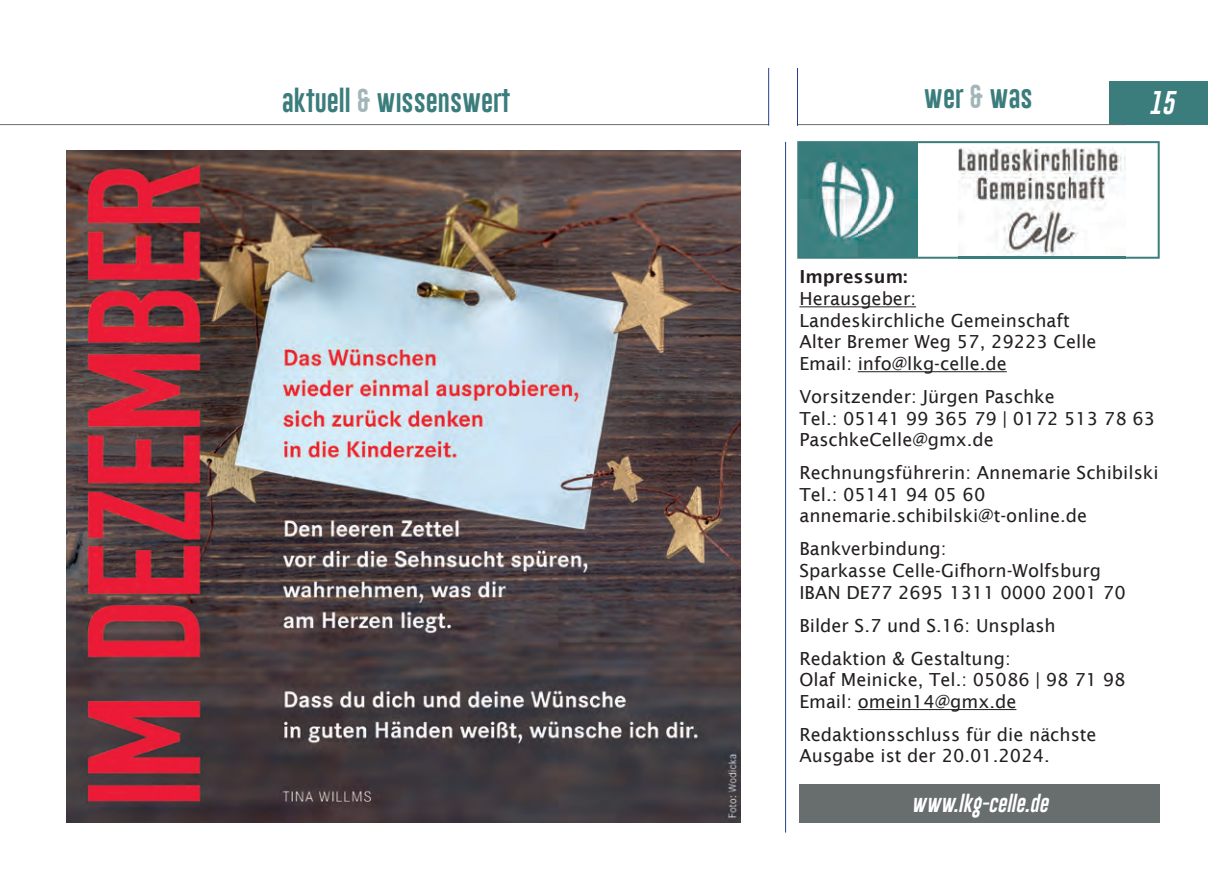
<style>
.page{position:relative;width:1208px;height:874px;background:#fff}
.page>*{position:absolute;margin:0;border:0;box-sizing:border-box;transform-origin:0 0}
.t1{font:24px "Gobold Lowplus";color:#3b7d7c}
.t2{font:italic 24px "Gobold Lowplus";color:#fff}
.t3{font:18px/21.6px "Lucida Sans";color:#231f20}
.t4{font:italic 18px "Gobold Lowplus";color:#fff}
.t5{font:600 18px "Lucida Sans";color:#231f20}
.s1{color:#a2b6ba}
</style>
<div class="page">
<div style="left:1109px;top:82px;width:99px;height:43px;background:#3b7d7c"></div>
<hr style="left:0;top:124px;width:1125px;height:1px;background:#686d6d">
<hr style="left:799px;top:306px;width:117px;height:1px;background:#231f20">
<hr style="left:857px;top:371px;width:150px;height:1px;background:#231f20">
<hr style="left:857px;top:708px;width:159px;height:1px;background:#231f20">
<svg style="left:797px;top:141px;width:362px;height:117px"></svg>
<div style="left:799px;top:783px;width:360px;height:39px;background:#686d6d"></div>
<hr style="left:785px;top:142px;width:1px;height:690px;background:#25408f">
<div style="left:769px;top:68px;width:28px;height:58px;background:#fff"></div>
<hr style="left:768px;top:68px;width:1px;height:57px;background:#25408f">
<hr style="left:797px;top:68px;width:1px;height:58px;background:#25408f">
<img style="left:959px;top:147px;width:166px;height:111px">
<img style="left:67px;top:150px;width:673px;height:672px">
<h1 class="t1" style="left:282px;top:85px;width:230px">aktuell <span class="s1">&amp;</span> wissenswert</h1>
<h1 class="t1" style="left:924px;top:81px;width:110px">wer <span class="s1">&amp;</span> was</h1>
<h1 class="t2" style="left:1149px;top:87px;width:27px">15</h1>
<p class="t5" style="left:799px;top:266px;width:110px">Impressum:</p>
<p class="t3" style="left:799px;top:288px;width:298px">Herausgeber:<br>Landeskirchliche Gemeinschaft<br>Alter Bremer Weg 57, 29223 Celle<br>Email: info@lkg-celle.de</p>
<p class="t3" style="left:799px;top:385px;width:357px">Vorsitzender: Jürgen Paschke<br>Tel.: 05141 99 365 79 | 0172 513 78 63<br>PaschkeCelle@gmx.de</p>
<p class="t3" style="left:799px;top:461px;width:360px">Rechnungsführerin: Annemarie Schibilski<br>Tel.: 05141 94 05 60 annemarie.schibilski@t-online.de</p>
<p class="t3" style="left:799px;top:538px;width:328px">Bankverbindung:<br>Sparkasse Celle-Gifhorn-Wolfsburg<br>IBAN DE77 2695 1311 0000 2001 70</p>
<p class="t3" style="left:799px;top:608px;width:258px;line-height:33px">Bilder S.7 und S.16: Unsplash<br>Redaktion &amp; Gestaltung:</p>
<p class="t3" style="left:799px;top:668px;width:327px">Olaf Meinicke, Tel.: 05086 | 98 71 98<br>Email: omein14@gmx.de</p>
<p class="t3" style="left:799px;top:723px;width:299px">Redaktionsschluss für die nächste<br>Ausgabe ist der 20.01.2024.</p>
<p class="t4" style="left:911px;top:791px;width:138px">www.lkg-celle.de</p>
</div>
